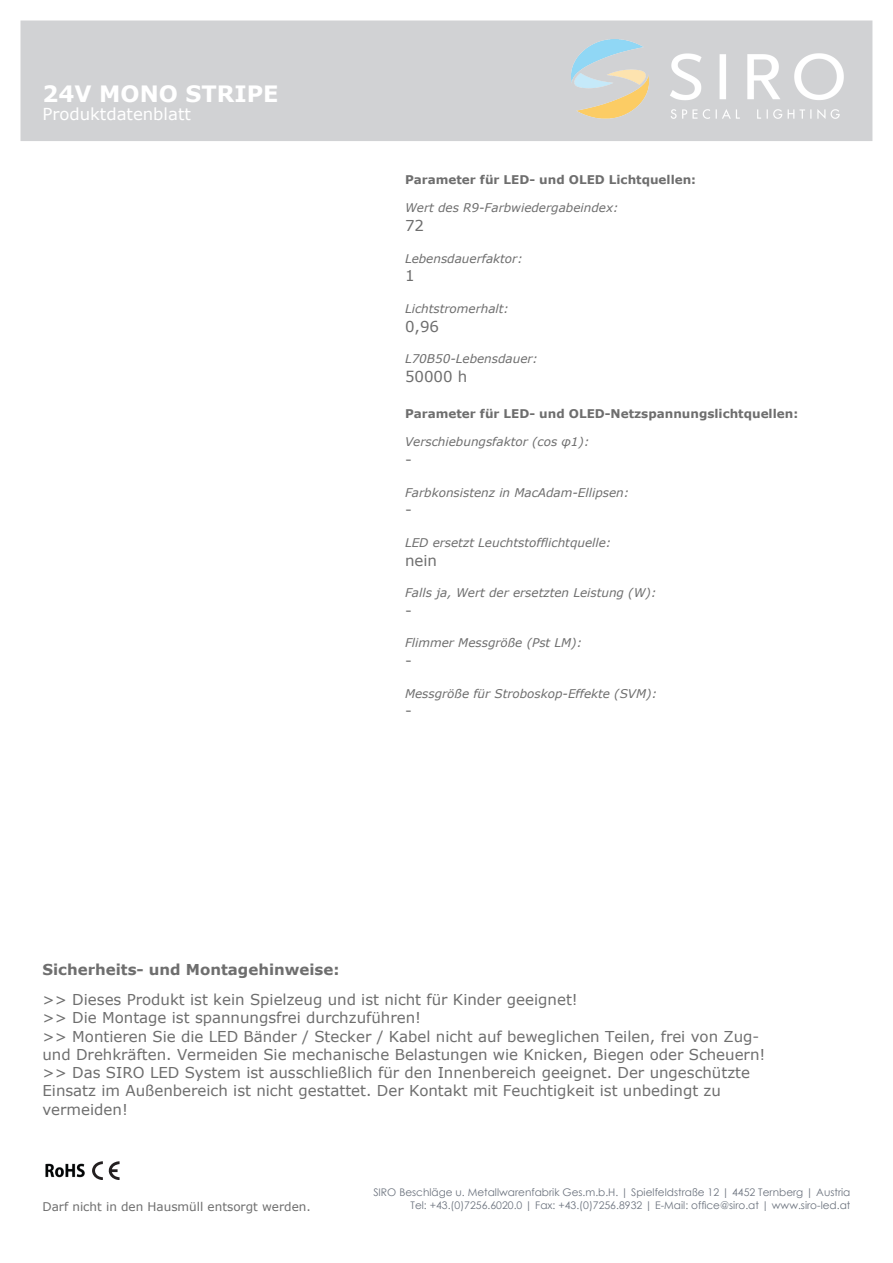
<style>
.page{position:relative;width:893px;height:1263px;background:#fff}
.page>*{position:absolute;margin:0;border:0;box-sizing:border-box;transform-origin:0 0}
.t1{font:700 22.5px "Verdana";color:#fff}
.t2{font:16.5px "Verdana";color:#fff}
.t3{font:15px/18.3px "Verdana";color:#6e6e6e}
.t4{font:700 15px "Verdana";color:#6e6e6e}
.t5{font:italic 12px "Verdana";color:#6e6e6e}
.t6{font:700 12px "Verdana";color:#6e6e6e}
.t7{font:12px "Verdana";color:#6e6e6e}
.t8{font:10.5px/12.6px "Century Gothic";color:#6d747f;text-align:right}
</style>
<div class="page">
<div style="left:21px;top:21px;width:851px;height:120px;background:#d1d2d4"></div>
<img style="left:571px;top:40px;width:272px;height:78px">
<img style="left:45px;top:1163px;width:40px;height:15px">
<svg style="left:92px;top:1161px;width:27px;height:19px"></svg>
<h1 class="t1" style="left:42px;top:80px;width:238px">24V MONO STRIPE</h1>
<p class="t2" style="left:42px;top:104px;width:150px">Produktdatenblatt</p>
<p class="t6" style="left:405px;top:172px;width:293px">Parameter für LED- und OLED Lichtquellen:</p>
<p class="t5" style="left:405px;top:200px;width:215px">Wert des R9-Farbwiedergabeindex:</p>
<p class="t3" style="left:405px;top:216px;width:21px">72</p>
<p class="t5" style="left:405px;top:250px;width:119px">Lebensdauerfaktor:</p>
<p class="t3" style="left:405px;top:266px;width:11px">1</p>
<p class="t5" style="left:405px;top:301px;width:106px">Lichtstromerhalt:</p>
<p class="t3" style="left:405px;top:316px;width:36px">0,96</p>
<p class="t5" style="left:405px;top:351px;width:135px">L70B50-Lebensdauer:</p>
<p class="t3" style="left:405px;top:367px;width:64px">50000 h</p>
<p class="t6" style="left:405px;top:406px;width:395px">Parameter für LED- und OLED-Netzspannungslichtquellen:</p>
<p class="t5" style="left:405px;top:434px;width:186px">Verschiebungsfaktor (cos φ1):</p>
<p class="t3" style="left:405px;top:450px;width:8px">-</p>
<p class="t5" style="left:405px;top:484px;width:226px">Farbkonsistenz in MacAdam-Ellipsen:</p>
<p class="t3" style="left:405px;top:500px;width:8px">-</p>
<p class="t5" style="left:405px;top:535px;width:208px">LED ersetzt Leuchtstofflichtquelle:</p>
<p class="t3" style="left:405px;top:550px;width:33px">nein</p>
<p class="t5" style="left:405px;top:585px;width:253px">Falls ja, Wert der ersetzten Leistung (W):</p>
<p class="t3" style="left:405px;top:601px;width:8px">-</p>
<p class="t5" style="left:405px;top:635px;width:179px">Flimmer Messgröße (Pst LM):</p>
<p class="t3" style="left:405px;top:651px;width:8px">-</p>
<p class="t5" style="left:405px;top:685px;width:254px">Messgröße für Stroboskop-Effekte (SVM):</p>
<p class="t3" style="left:405px;top:701px;width:8px">-</p>
<p class="t4" style="left:42px;top:960px;width:298px">Sicherheits- und Montagehinweise:</p>
<p class="t3" style="left:42px;top:990px;width:724px">&gt;&gt; Dieses Produkt ist kein Spielzeug und ist nicht für Kinder geeignet!<br>&gt;&gt; Die Montage ist spannungsfrei durchzuführen!<br>&gt;&gt; Montieren Sie die LED Bänder / Stecker / Kabel nicht auf beweglichen Teilen, frei von Zug&shy;und Drehkräften. Vermeiden Sie mechanische Belastungen wie Knicken, Biegen oder Scheuern! &gt;&gt; Das SIRO LED System ist ausschließlich für den Innenbereich geeignet. Der ungeschützte Einsatz im Außenbereich ist nicht gestattet. Der Kontakt mit Feuchtigkeit ist unbedingt zu vermeiden!</p>
<p class="t7" style="left:42px;top:1198px;width:270px">Darf nicht in den Hausmüll entsorgt werden.</p>
<p class="t8" style="left:373px;top:1186px;width:479px">SIRO Beschläge u. Metallwarenfabrik Ges.m.b.H. | Spielfeldstraße 12 | 4452 Ternberg | Austria<br>Tel: +43.(0)7256.6020.0 | Fax: +43.(0)7256.8932 | E-Mail: office@siro.at | www.siro-led.at</p>
</div>
